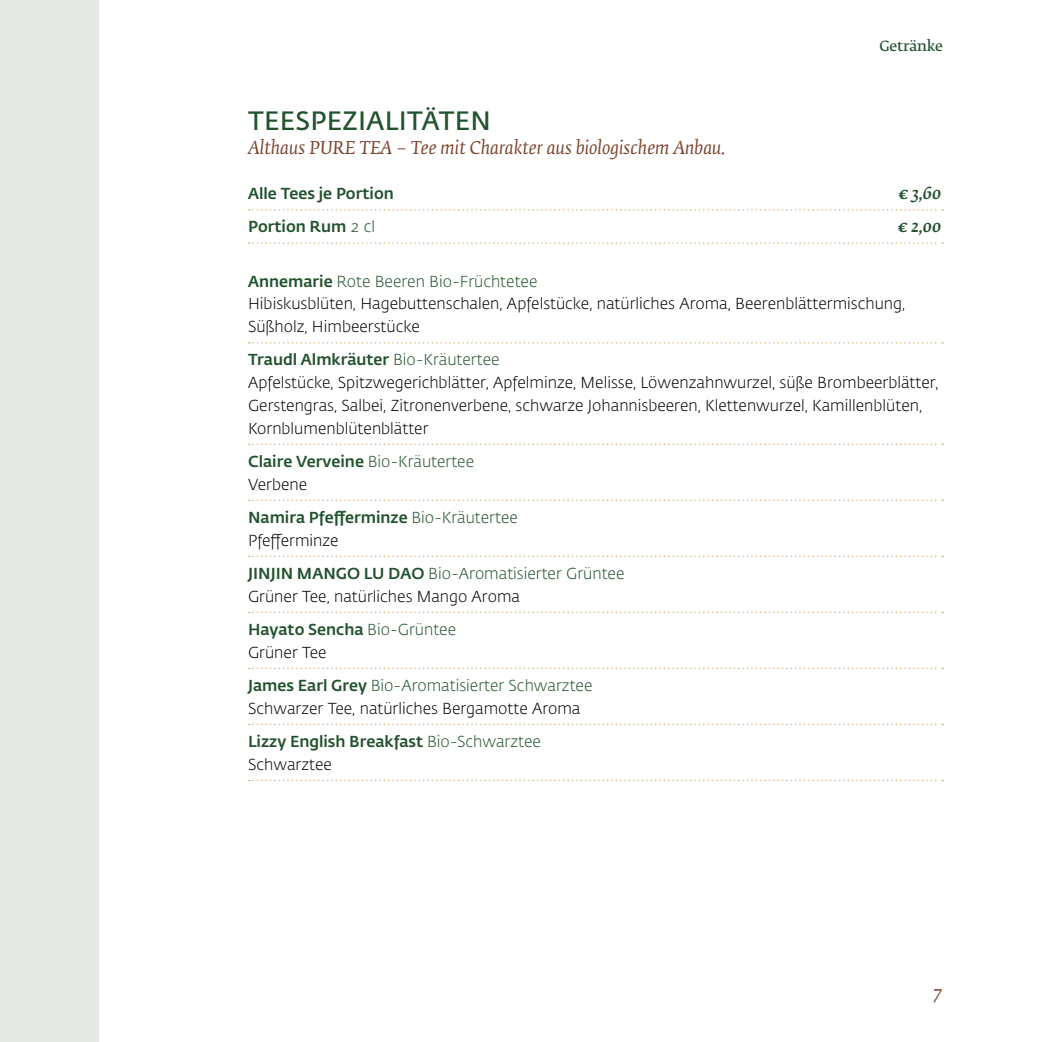
<style>
.page{position:relative;width:1042px;height:1042px;background:#fff}
.page>*{position:absolute;margin:0;border:0;box-sizing:border-box;transform-origin:0 0}
.t1{font:600 26.25px "Fedra Sans Pro";letter-spacing:.01em;color:#22522e}
.t2{font:italic 17.5px "Fedra Serif B Pro";color:#7c4630}
.t3{font:italic 500 16.62px "Fedra Serif B Pro";color:#22522e}
.t4{font:300 15.75px/22.8px "Fedra Sans Pro";color:#000}
.t5{font:500 15.75px/22.8px "Fedra Sans Pro";color:#22522e}
.t6{font:14px "Fedra Serif B Pro Demi";letter-spacing:-.01em;color:#22522e}
.s1{font-weight:300}
.s2{font-weight:500;color:#22522e}
.s3{color:#22522e}
.s4{font-weight:300;color:#000}
</style>
<div class="page">
<div style="left:0;top:0;width:99px;height:1042px;background:#e6e8e3"></div>
<svg style="left:249px;top:209px;width:694px;height:1px"></svg>
<svg style="left:249px;top:242px;width:694px;height:2px"></svg>
<svg style="left:249px;top:342px;width:694px;height:1px"></svg>
<svg style="left:249px;top:444px;width:694px;height:1px"></svg>
<svg style="left:249px;top:500px;width:694px;height:1px"></svg>
<svg style="left:249px;top:556px;width:694px;height:1px"></svg>
<svg style="left:249px;top:612px;width:694px;height:1px"></svg>
<svg style="left:249px;top:668px;width:694px;height:1px"></svg>
<svg style="left:249px;top:724px;width:694px;height:1px"></svg>
<svg style="left:249px;top:780px;width:694px;height:1px"></svg>
<h1 class="t1" style="left:248px;top:101px;width:244px">TEESPEZIALITÄTEN</h1>
<p class="t2" style="left:248px;top:138px;width:479px">Althaus PURE TEA – Tee mit Charakter aus biologischem Anbau.</p>
<p class="t6" style="left:879px;top:38px;width:65px">Getränke</p>
<p class="t5" style="left:248px;top:181px;width:147px">Alle Tees je Portion</p>
<p class="t3" style="left:898px;top:184px;width:44px">€ 3,60</p>
<p class="t5" style="left:248px;top:215px;width:128px">Portion Rum <span class="s1">2 cl</span></p>
<p class="t3" style="left:898px;top:217px;width:45px">€ 2,00</p>
<p class="t4" style="left:248px;top:270px;width:659px"><span class="s2">Annemarie</span> <span class="s3">Rote Beeren Bio-Früchtetee<br></span>Hibiskusblüten, Hagebuttenschalen, Apfelstücke, natürliches Aroma, Beerenblättermischung,<br>Süßholz, Himbeerstücke</p>
<p class="t4" style="left:248px;top:348px;width:692px"><span class="s2">Traudl Almkräuter</span> <span class="s3">Bio-Kräutertee<br></span>Apfelstücke, Spitzwegerichblätter, Apfelminze, Melisse, Löwenzahnwurzel, süße Brombeerblätter, Gerstengras, Salbei, Zitronenverbene, schwarze Johannisbeeren, Klettenwurzel, Kamillenblüten, Kornblumenblütenblätter</p>
<p class="t5" style="left:248px;top:449px;width:228px">Claire Verveine <span class="s1">Bio-Kräutertee<br></span><span class="s4">Verbene</span></p>
<p class="t5" style="left:248px;top:505px;width:271px">Namira Pfefferminze <span class="s1">Bio-Kräutertee<br></span><span class="s4">Pfefferminze</span></p>
<p class="t4" style="left:248px;top:562px;width:378px"><span class="s2">JINJIN MANGO LU DAO</span> <span class="s3">Bio-Aromatisierter Grüntee<br></span>Grüner Tee, natürliches Mango Aroma</p>
<p class="t5" style="left:248px;top:617px;width:209px">Hayato Sencha <span class="s1">Bio-Grüntee<br></span><span class="s4">Grüner Tee</span></p>
<p class="t4" style="left:248px;top:674px;width:346px"><span class="s2">James Earl Grey</span> <span class="s3">Bio-Aromatisierter Schwarztee<br></span>Schwarzer Tee, natürliches Bergamotte Aroma</p>
<p class="t5" style="left:248px;top:729px;width:294px">Lizzy English Breakfast <span class="s1">Bio-Schwarztee<br></span><span class="s4">Schwarztee</span></p>
<p class="t2" style="left:932px;top:986px;width:12px">7</p>
</div>
